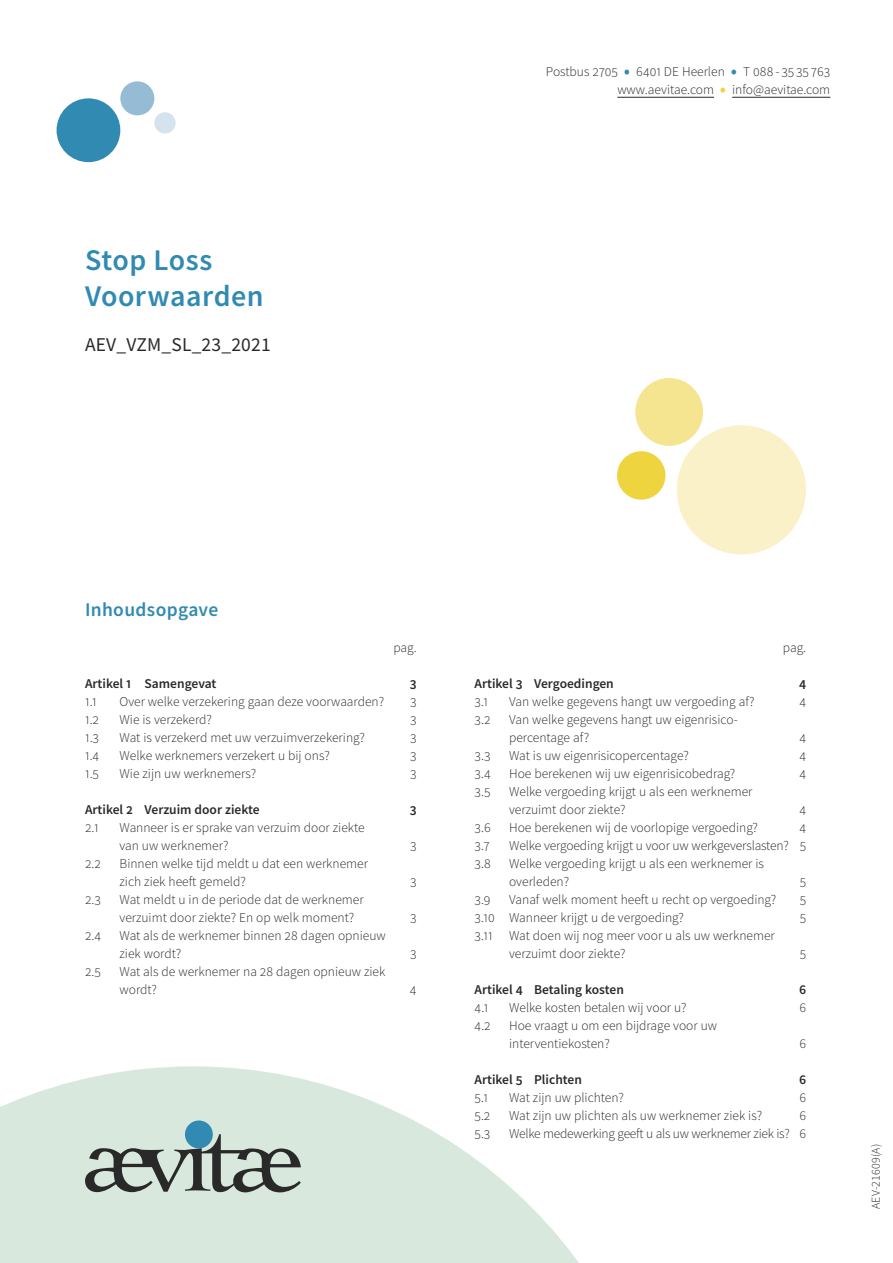
<style>
.page{position:relative;width:893px;height:1263px;background:#fff}
.page>*{position:absolute;margin:0;border:0;box-sizing:border-box;transform-origin:0 0}
.t1{font:600 30px/36px "Source Sans Pro";letter-spacing:.015em;color:#308ab1}
.t2{font:19.5px "Source Sans Pro";letter-spacing:.01em;color:#292929}
.t3{font:600 19.5px "Source Sans Pro";letter-spacing:.015em;color:#308ab1}
.t4{font:300 13.5px/18px "Source Sans Pro";color:#292929}
.t5{font:600 13.5px "Source Sans Pro";color:#292929}
.t6{font:300 13.5px "Source Sans Pro";letter-spacing:-.02em;color:#292929}
.t7{font:300 12px "Source Sans Pro";color:#292929}
.s1{font-size:22.5px;color:#308ab1}
.s2{font-size:22.5px;color:#eed43f}
</style>
<div class="page">
<div style="left:57px;top:98px;width:63px;height:64px;background:#308ab1;border-radius:50%"></div>
<svg style="left:0;top:1066px;width:579px;height:197px;fill:#d9e8dc"></svg>
<div style="left:120px;top:81px;width:34px;height:34px;background:#95bbd5;border-radius:50%"></div>
<div style="left:617px;top:451px;width:48px;height:49px;background:#eed43f;border-radius:50%"></div>
<div style="left:635px;top:378px;width:68px;height:68px;background:#f5e490;border-radius:50%"></div>
<div style="left:677px;top:425px;width:129px;height:129px;background:#fbf1c8;border-radius:50%"></div>
<div style="left:154px;top:112px;width:22px;height:22px;background:#d4e3ee;border-radius:50%"></div>
<hr style="left:617px;top:97px;width:97px;height:1px;background:#292929">
<hr style="left:732px;top:97px;width:98px;height:1px;background:#292929">
<div style="left:185px;top:1120px;width:28px;height:28px;background:#308ab1;border-radius:50%"></div>
<svg style="left:85px;top:1134px;width:216px;height:58px;background:#9da9a2"></svg>
<h1 class="t1" style="left:85px;top:241px;width:180px">Stop Loss<br>Voorwaarden</h1>
<h2 class="t2" style="left:85px;top:332px;width:187px">AEV_VZM_SL_23_2021</h2>
<p class="t4" style="left:546px;top:63px;width:286px;text-align:right">Postbus 2705 <span class="s1">•</span> 6401 DE Heerlen <span class="s1">•</span> T 088 - 35 35 763 www.aevitae.com <span class="s2">•</span> info@aevitae.com</p>
<h2 class="t3" style="left:85px;top:597px;width:135px">Inhoudsopgave</h2>
<p class="t4" style="left:393px;top:639px;width:25px">pag.</p>
<p class="t5" style="left:85px;top:675px;width:133px">Artikel 1 Samengevat</p>
<p class="t5" style="left:410px;top:675px;width:8px">3</p>
<p class="t4" style="left:85px;top:693px;width:13px">1.1</p>
<p class="t4" style="left:120px;top:693px;width:266px">Over welke verzekering gaan deze voorwaarden?</p>
<p class="t4" style="left:410px;top:693px;width:8px">3</p>
<p class="t4" style="left:85px;top:711px;width:16px">1.2</p>
<p class="t4" style="left:120px;top:711px;width:94px">Wie is verzekerd?</p>
<p class="t4" style="left:410px;top:711px;width:8px">3</p>
<p class="t4" style="left:85px;top:729px;width:16px">1.3</p>
<p class="t4" style="left:120px;top:729px;width:247px">Wat is verzekerd met uw verzuimverzekering?</p>
<p class="t4" style="left:410px;top:729px;width:8px">3</p>
<p class="t4" style="left:85px;top:747px;width:16px">1.4</p>
<p class="t4" style="left:120px;top:747px;width:212px">Welke werknemers verzekert u bij ons?</p>
<p class="t4" style="left:410px;top:747px;width:8px">3</p>
<p class="t4" style="left:85px;top:765px;width:16px">1.5</p>
<p class="t4" style="left:120px;top:765px;width:138px">Wie zijn uw werknemers?</p>
<p class="t4" style="left:410px;top:765px;width:8px">3</p>
<p class="t5" style="left:85px;top:801px;width:176px">Artikel 2 Verzuim door ziekte</p>
<p class="t5" style="left:410px;top:801px;width:8px">3</p>
<p class="t4" style="left:85px;top:819px;width:15px">2.1</p>
<p class="t4" style="left:120px;top:819px;width:247px">Wanneer is er sprake van verzuim door ziekte van uw werknemer?</p>
<p class="t4" style="left:410px;top:837px;width:8px">3</p>
<p class="t4" style="left:85px;top:855px;width:18px">2.2</p>
<p class="t4" style="left:120px;top:855px;width:250px">Binnen welke tijd meldt u dat een werknemer zich ziek heeft gemeld?</p>
<p class="t4" style="left:85px;top:891px;width:17px">2.3</p>
<p class="t4" style="left:120px;top:891px;width:246px">Wat meldt u in de periode dat de werknemer verzuimt door ziekte? En op welk moment?</p>
<p class="t4" style="left:85px;top:927px;width:18px">2.4</p>
<p class="t4" style="left:120px;top:927px;width:268px">Wat als de werknemer binnen 28 dagen opnieuw ziek wordt?</p>
<p class="t4" style="left:85px;top:963px;width:17px">2.5</p>
<p class="t4" style="left:120px;top:963px;width:267px">Wat als de werknemer na 28 dagen opnieuw ziek wordt?</p>
<p class="t4" style="left:410px;top:873px;width:8px">3</p>
<p class="t4" style="left:410px;top:909px;width:8px">3</p>
<p class="t4" style="left:410px;top:945px;width:8px">3</p>
<p class="t4" style="left:410px;top:981px;width:8px">4</p>
<p class="t4" style="left:783px;top:639px;width:25px">pag.</p>
<p class="t5" style="left:475px;top:675px;width:141px">Artikel 3 Vergoedingen</p>
<p class="t5" style="left:799px;top:675px;width:9px">4</p>
<p class="t4" style="left:475px;top:693px;width:15px">3.1</p>
<p class="t4" style="left:509px;top:693px;width:247px">Van welke gegevens hangt uw vergoeding af?</p>
<p class="t4" style="left:799px;top:693px;width:8px">4</p>
<p class="t4" style="left:475px;top:711px;width:17px">3.2</p>
<p class="t4" style="left:509px;top:711px;width:230px">Van welke gegevens hangt uw eigenrisico&shy;percentage af?</p>
<p class="t4" style="left:799px;top:729px;width:8px">4</p>
<p class="t4" style="left:475px;top:747px;width:17px">3.3</p>
<p class="t4" style="left:509px;top:747px;width:181px">Wat is uw eigenrisicopercentage?</p>
<p class="t4" style="left:799px;top:747px;width:8px">4</p>
<p class="t4" style="left:475px;top:765px;width:18px">3.4</p>
<p class="t4" style="left:509px;top:765px;width:228px">Hoe berekenen wij uw eigenrisicobedrag?</p>
<p class="t4" style="left:799px;top:765px;width:8px">4</p>
<p class="t4" style="left:475px;top:783px;width:17px">3.5</p>
<p class="t4" style="left:509px;top:783px;width:245px">Welke vergoeding krijgt u als een werknemer verzuimt door ziekte?</p>
<p class="t4" style="left:799px;top:801px;width:8px">4</p>
<p class="t4" style="left:475px;top:819px;width:18px">3.6</p>
<p class="t4" style="left:509px;top:819px;width:250px">Hoe berekenen wij de voorlopige vergoeding?</p>
<p class="t4" style="left:799px;top:819px;width:8px">4</p>
<p class="t4" style="left:475px;top:837px;width:17px">3.7</p>
<p class="t4" style="left:509px;top:837px;width:299px">Welke vergoeding krijgt u voor uw werkgeverslasten? 5</p>
<p class="t4" style="left:475px;top:855px;width:18px">3.8</p>
<p class="t4" style="left:509px;top:855px;width:256px">Welke vergoeding krijgt u als een werknemer is overleden?</p>
<p class="t4" style="left:800px;top:873px;width:8px">5</p>
<p class="t4" style="left:475px;top:891px;width:18px">3.9</p>
<p class="t4" style="left:509px;top:891px;width:269px">Vanaf welk moment heeft u recht op vergoeding?</p>
<p class="t4" style="left:800px;top:891px;width:8px">5</p>
<p class="t4" style="left:475px;top:909px;width:211px">3.10 Wanneer krijgt u de vergoeding?</p>
<p class="t4" style="left:800px;top:909px;width:8px">5</p>
<p class="t4" style="left:509px;top:927px;width:267px;text-indent:-35px">3.11 Wat doen wij nog meer voor u als uw werknemer verzuimt door ziekte?</p>
<p class="t4" style="left:800px;top:945px;width:8px">5</p>
<p class="t5" style="left:475px;top:981px;width:151px">Artikel 4 Betaling kosten</p>
<p class="t5" style="left:799px;top:981px;width:9px">6</p>
<p class="t4" style="left:475px;top:999px;width:15px">4.1</p>
<p class="t4" style="left:509px;top:999px;width:179px">Welke kosten betalen wij voor u?</p>
<p class="t4" style="left:799px;top:999px;width:8px">6</p>
<p class="t4" style="left:475px;top:1017px;width:18px">4.2</p>
<p class="t4" style="left:509px;top:1017px;width:209px">Hoe vraagt u om een bijdrage voor uw interventiekosten?</p>
<p class="t4" style="left:799px;top:1035px;width:8px">6</p>
<p class="t5" style="left:475px;top:1071px;width:109px">Artikel 5 Plichten</p>
<p class="t5" style="left:799px;top:1071px;width:9px">6</p>
<p class="t4" style="left:475px;top:1089px;width:15px">5.1</p>
<p class="t4" style="left:509px;top:1089px;width:116px">Wat zijn uw plichten?</p>
<p class="t4" style="left:799px;top:1089px;width:8px">6</p>
<p class="t4" style="left:475px;top:1107px;width:17px">5.2</p>
<p class="t4" style="left:509px;top:1107px;width:255px">Wat zijn uw plichten als uw werknemer ziek is?</p>
<p class="t4" style="left:799px;top:1107px;width:8px">6</p>
<p class="t4" style="left:475px;top:1125px;width:17px">5.3</p>
<p class="t6" style="left:509px;top:1125px;width:299px">Welke medewerking geeft u als uw werknemer ziek is? 6</p>
<p class="t7" style="left:868px;top:1209px;width:67px;rotate:-90deg">AEV-21609(A)</p>
</div>
